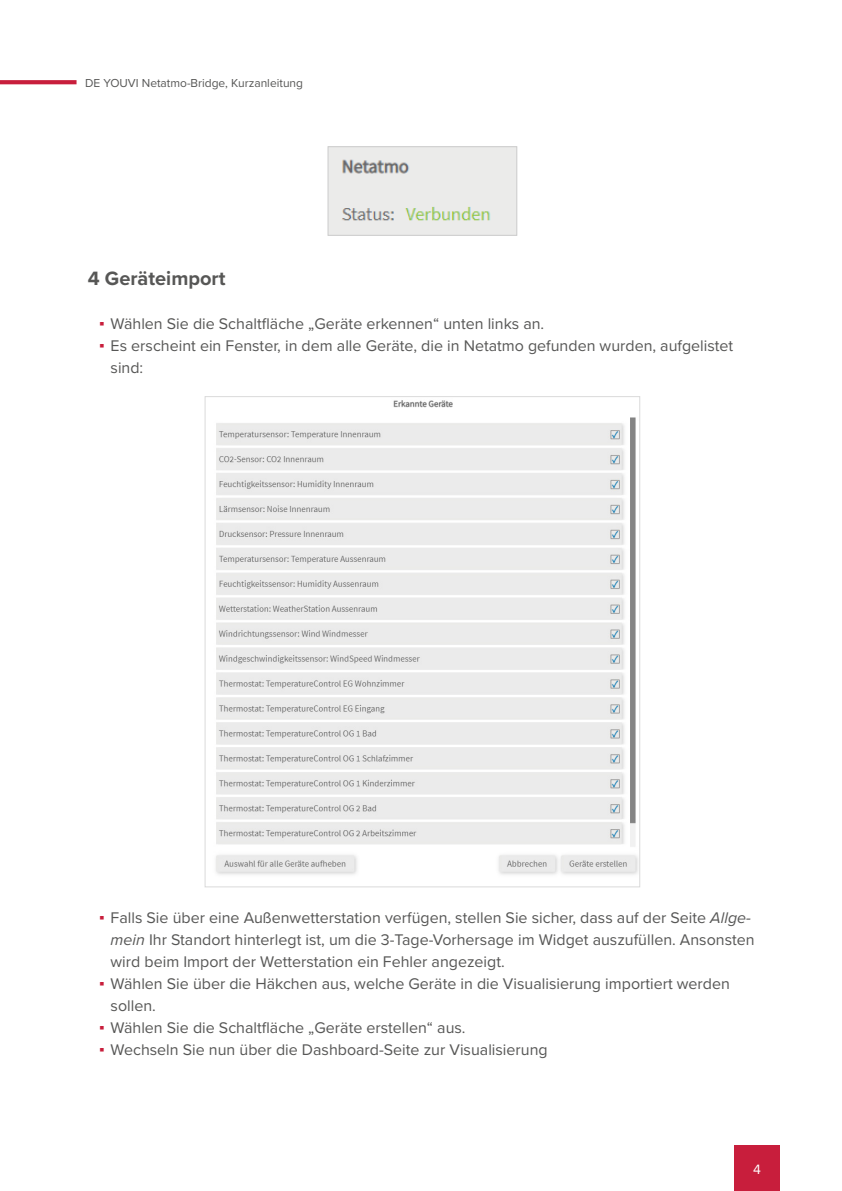
<style>
.page{position:relative;width:842px;height:1191px;background:#fff}
.page>*{position:absolute;margin:0;border:0;box-sizing:border-box;transform-origin:0 0}
.t1{font:700 20px "Proxima Nova";color:#575756}
.t2{font:16px/22px "Proxima Nova";color:#575756}
.t3{font:14px "Proxima Nova";color:#fff}
.t4{font:12px "Proxima Nova";color:#575756}
.s1{font-family:"Verdana";color:#c81e3c}
.s2{font-style:italic}
</style>
<div class="page">
<div style="left:734px;top:1145px;width:46px;height:46px;background:#c81e3c"></div>
<svg style="left:0;top:80px;width:77px;height:4px"></svg>
<img style="left:330px;top:148px;width:185px;height:85px">
<div style="left:328px;top:146px;width:189px;height:89px;border:1px solid #ccc"></div>
<img style="left:216px;top:400px;width:422px;height:475px">
<p class="t4" style="left:85px;top:74px;width:220px">DE YOUVI Netatmo-Bridge, Kurzanleitung</p>
<p class="t1" style="left:88px;top:263px;width:139px">4 Geräteimport</p>
<p class="t2" style="left:99px;top:311px;width:447px"><span class="s1">▪</span> Wählen Sie die Schaltfläche „Geräte erkennen“ unten links an.</p>
<p class="t2" style="left:111px;top:333px;width:624px;text-indent:-11px"><span class="s1">▪</span> Es erscheint ein Fenster, in dem alle Geräte, die in Netatmo gefunden wurden, aufgelistet sind:</p>
<p class="t2" style="left:111px;top:905px;width:646px;text-indent:-11px"><span class="s1">▪</span> Falls Sie über eine Außenwetterstation verfügen, stellen Sie sicher, dass auf der Seite <span class="s2">Allge&shy;mein</span> Ihr Standort hinterlegt ist, um die 3-Tage-Vorhersage im Widget auszufüllen. Ansonsten wird beim Import der Wetterstation ein Fehler angezeigt.</p>
<p class="t2" style="left:111px;top:971px;width:621px;text-indent:-11px"><span class="s1">▪</span> Wählen Sie über die Häkchen aus, welche Geräte in die Visualisierung importiert werden sollen.</p>
<p class="t2" style="left:99px;top:1015px;width:368px"><span class="s1">▪</span> Wählen Sie die Schaltfläche „Geräte erstellen“ aus.</p>
<p class="t2" style="left:99px;top:1037px;width:450px"><span class="s1">▪</span> Wechseln Sie nun über die Dashboard-Seite zur Visualisierung</p>
<p class="t3" style="left:753px;top:1159px;width:9px">4</p>
</div>
